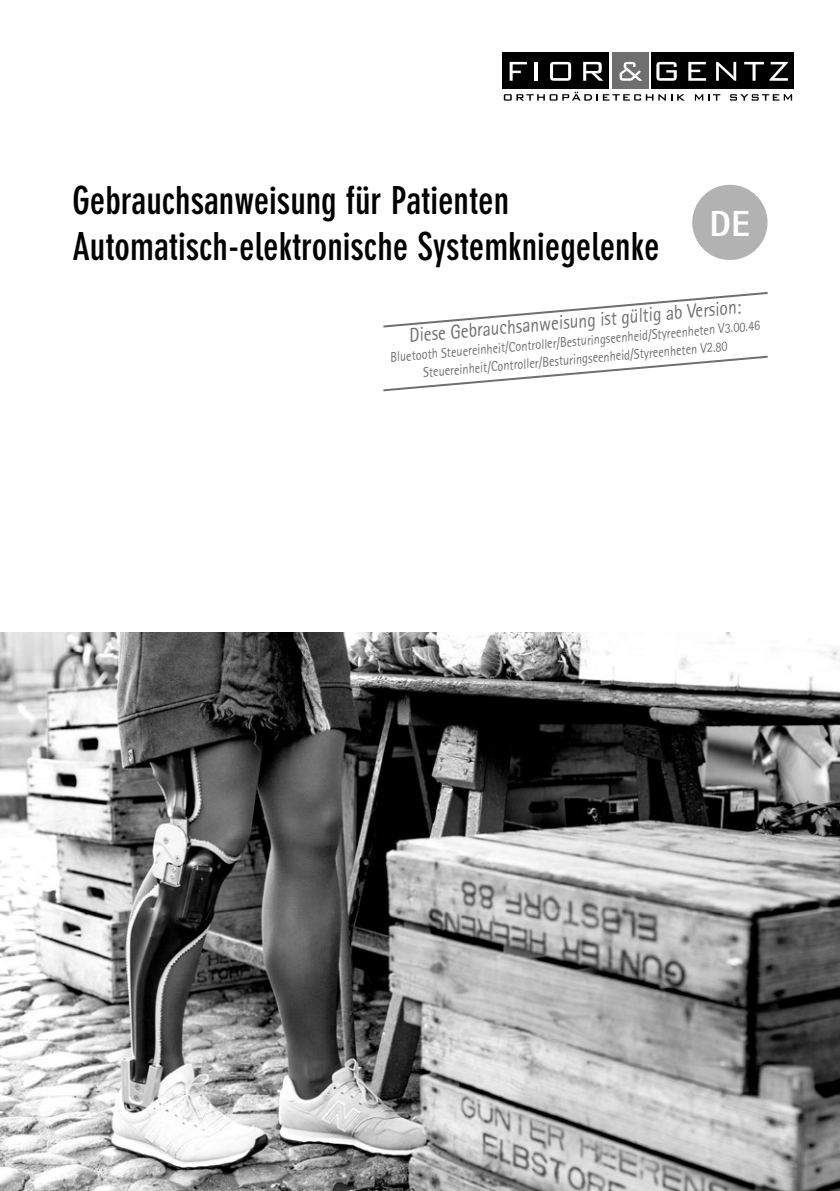
<style>
.page{position:relative;width:840px;height:1191px;background:#fff}
.page>*{position:absolute;margin:0;border:0;box-sizing:border-box;transform-origin:0 0}
.t1{font:700 condensed 38px/45.6px "DIN Neuzeit Grotesk Std";color:#000}
.t2{font:800 36.4px "Rotis Sans Serif Pro";color:#fff}
.t3{font:20px "Rotis Sans Serif Pro";color:#706f6f;scale:.88 1}
.t4{font:14px/18px "Rotis Sans Serif Pro";color:#706f6f;text-align:center;scale:.88 1}
.s1{color:#020203}
</style>
<div class="page">
<div style="left:611px;top:52px;width:37px;height:37px;background:#706f6f"></div>
<div style="left:651px;top:52px;width:142px;height:37px;background:#000"></div>
<div style="left:502px;top:52px;width:106px;height:37px;background:#000"></div>
<svg style="left:503px;top:92px;width:181px;height:9px"></svg>
<svg style="left:694px;top:94px;width:26px;height:7px"></svg>
<svg style="left:729px;top:94px;width:62px;height:7px"></svg>
<svg style="left:619px;top:62px;width:23px;height:19px"></svg>
<svg style="left:656px;top:62px;width:20px;height:19px"></svg>
<svg style="left:688px;top:62px;width:17px;height:19px"></svg>
<svg style="left:716px;top:62px;width:19px;height:19px"></svg>
<svg style="left:744px;top:62px;width:19px;height:19px"></svg>
<svg style="left:769px;top:62px;width:18px;height:19px"></svg>
<svg style="left:509px;top:62px;width:17px;height:19px"></svg>
<hr style="left:534px;top:62px;width:3px;height:19px;background:#fff">
<svg style="left:550px;top:62px;width:20px;height:19px"></svg>
<svg style="left:583px;top:62px;width:20px;height:19px"></svg>
<img style="left:0;top:632px;width:839px;height:559px">
<div style="left:691px;top:185px;width:76px;height:75px;background:#b3b2b2;border-radius:50%"></div>
<svg style="left:383px;top:292px;width:385px;height:36px"></svg>
<svg style="left:383px;top:355px;width:385px;height:37px"></svg>
<h1 class="t1" style="left:72px;top:178px;width:588px">Gebrauchsanweisung für Patienten<br><span class="s1">Automatisch-elektronische</span> Systemkniegelenke</h1>
<h2 class="t2" style="left:709px;top:201px;width:42px">DE</h2>
<h3 class="t3" style="left:408px;top:324px;width:380px;rotate:-5deg">Diese Gebrauchsanweisung ist gültig ab Version:</h3>
<p class="t4" style="left:389px;top:348px;width:423px;rotate:-5deg">Bluetooth Steuereinheit/Controller/Besturingseenheid/Styreenheten V3.00.46<br>Steuereinheit/Controller/Besturingseenheid/Styreenheten V2.80</p>
</div>
